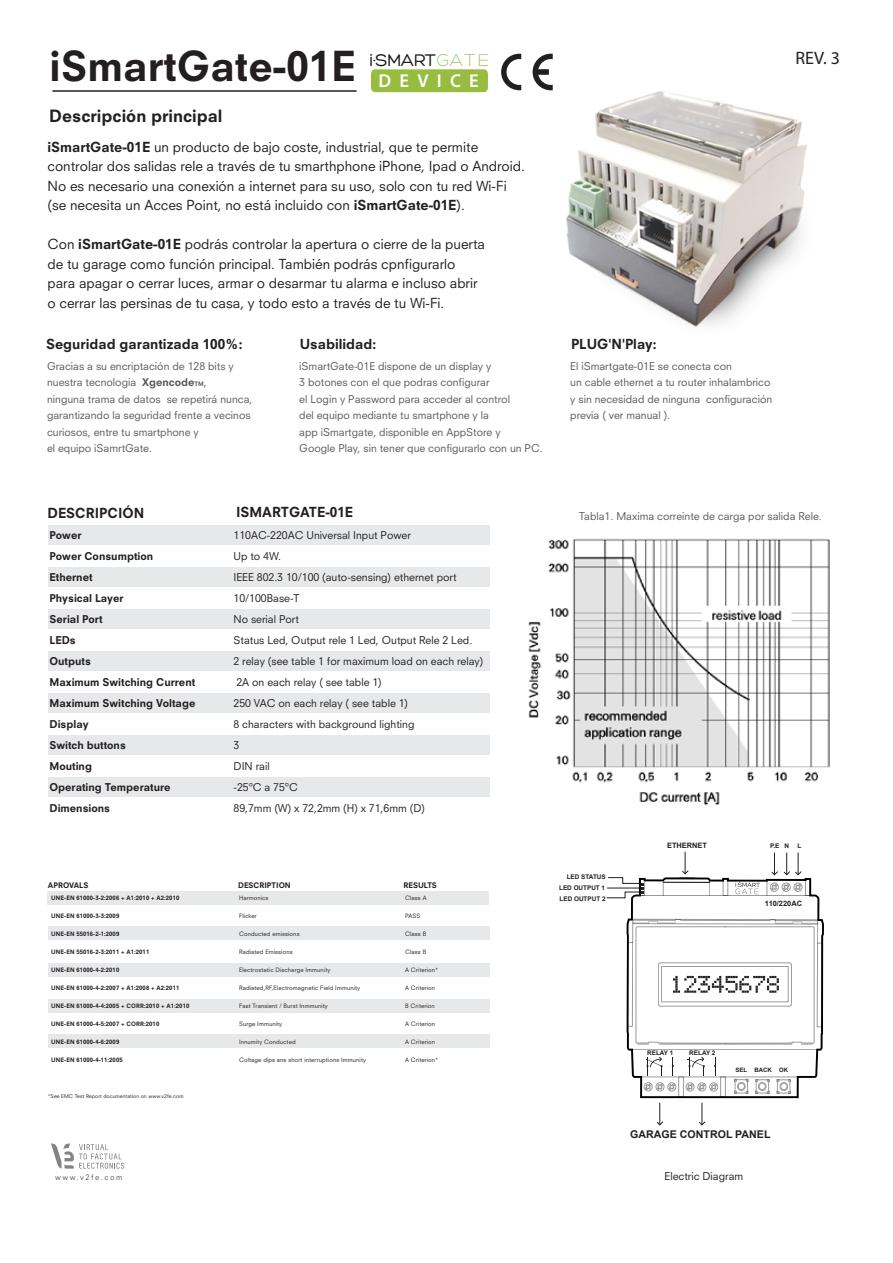
<style>
.page{position:relative;width:893px;height:1263px;background:#fff}
.page>*{position:absolute;margin:0;border:0;box-sizing:border-box;transform-origin:0 0}
.t1{font:800 40.2px "Neuzeit S";color:#231f20}
.t2{font:600 18.6px "Myriad Pro";letter-spacing:.44em;color:#fff}
.t3{font:18.3px "Hero";letter-spacing:-.02em;color:#191514}
.t4{font:18px "Myriad Pro";color:#231f20}
.t5{font:800 16.5px "Neuzeit S";color:#231f20}
.t6{font:13.5px/19.5px "Neuzeit S";color:#231f20}
.t7{font:800 13.5px "Neuzeit S";color:#231f20}
.t8{font:700 10.65px "Arial";color:#231f20}
.t9{font:10.5px/16.5px "Neuzeit S";color:#595a5c}
.t10{font:10.5px/21px "Neuzeit S";color:#231f20}
.t11{font:800 10.5px/21px "Neuzeit S";color:#231f20}
.t12{font:800 7.5px "Neuzeit S";color:#231f20}
.t13{font:7.5px "Neuzeit S";letter-spacing:.2em;color:#595a5c}
.t14{font:700 7.5px "Arial";color:#231f20}
.t15{font:700 7.35px "Arial";color:#231f20}
.t16{font:700 6.3px/10.6px "Arial";color:#231f20;text-align:justify}
.t17{font:700 6px "Arial";color:#231f20}
.t18{font:5.85px "Neuzeit S";letter-spacing:.02em;color:#231f20}
.t19{font:800 5.85px "Neuzeit S";letter-spacing:.02em;color:#231f20}
.t20{font:4.95px "Neuzeit S";letter-spacing:.02em;color:#231f20}
.s1{font-weight:300;font-size:18.6px;color:#7db242}
.s2{font-weight:800}
.s3{font-weight:800;font-size:6px}
</style>
<div class="page">
<div style="left:48px;top:525px;width:442px;height:20px;background:#e7e8e9"></div>
<div style="left:48px;top:567px;width:442px;height:20px;background:#e7e8e9"></div>
<div style="left:48px;top:609px;width:442px;height:20px;background:#e7e8e9"></div>
<div style="left:48px;top:651px;width:442px;height:20px;background:#e7e8e9"></div>
<div style="left:48px;top:693px;width:442px;height:20px;background:#e7e8e9"></div>
<div style="left:48px;top:735px;width:442px;height:20px;background:#e7e8e9"></div>
<div style="left:48px;top:777px;width:442px;height:20px;background:#e7e8e9"></div>
<img style="left:566px;top:91px;width:241px;height:236px">
<hr style="left:52px;top:90px;width:305px;height:2px;background:#231f20">
<img style="left:528px;top:538px;width:302px;height:268px">
<div style="left:48px;top:926px;width:442px;height:13px;background:#e7e8e9"></div>
<div style="left:49px;top:963px;width:441px;height:13px;background:#e7e8e9"></div>
<div style="left:48px;top:999px;width:441px;height:14px;background:#e7e8e9"></div>
<div style="left:48px;top:1034px;width:442px;height:14px;background:#e7e8e9"></div>
<div style="left:48px;top:891px;width:441px;height:13px;background:#e7e8e9"></div>
<svg style="left:51px;top:1143px;width:73px;height:26px"></svg>
<div style="left:371px;top:69px;width:117px;height:23px;background:#97bc3f;border-radius:4px"></div>
<svg style="left:501px;top:54px;width:20px;height:36px"></svg>
<svg style="left:533px;top:54px;width:20px;height:36px"></svg>
<svg style="left:606px;top:852px;width:218px;height:273px"></svg>
<h1 class="t1" style="left:50px;top:42px;width:308px">iSmartGate-01E</h1>
<h3 class="t3" style="left:370px;top:50px;width:121px">i·SMART<span class="s1">GATE</span></h3>
<h2 class="t2" style="left:379px;top:69px;width:102px">DEVICE</h2>
<h3 class="t5" style="left:49px;top:106px;width:175px">Descripción principal</h3>
<p class="t6" style="left:48px;top:137px;width:479px"><span class="s2">iSmartGate-01E</span> un producto de bajo coste, industrial, que te permite controlar dos salidas rele a través de tu smarthphone iPhone, Ipad o Android.<br>No es necesario una conexión a internet para su uso, solo con tu red Wi-Fi (se necesita un Acces Point, no está incluido con <span class="s2">iSmartGate-01E</span>).</p>
<p class="t6" style="left:48px;top:235px;width:439px">Con <span class="s2">iSmartGate-01E</span> podrás controlar la apertura o cierre de la puerta de tu garage como función principal. También podrás cpnfigurarlo para apagar o cerrar luces, armar o desarmar tu alarma e incluso abrir o cerrar las persinas de tu casa, y todo esto a través de tu Wi-Fi.</p>
<p class="t7" style="left:46px;top:336px;width:198px">Seguridad garantizada 100%:</p>
<p class="t9" style="left:47px;top:357px;width:207px">Gracias a su encriptación de 128 bits y nuestra tecnologia <span class="s2">Xgencode</span><span class="s3">TM</span>,<br>ninguna trama de datos se repetirá nunca, garantizando la seguridad frente a vecinos curiosos, entre tu smartphone y<br>el equipo iSamrtGate.</p>
<p class="t7" style="left:300px;top:336px;width:78px">Usabilidad:</p>
<p class="t9" style="left:299px;top:357px;width:245px">iSmartGate-01E dispone de un display y<br>3 botones con el que podras configurar<br>el Login y Password para acceder al control<br>del equipo mediante tu smartphone y la<br>app iSmartgate, disponible en AppStore y<br>Google Play, sin tener que configurarlo con un PC.</p>
<h3 class="t4" style="left:795px;top:47px;width:46px">REV. 3</h3>
<p class="t7" style="left:571px;top:336px;width:87px">PLUG'N'Play:</p>
<p class="t9" style="left:570px;top:357px;width:203px">El iSmartgate-01E se conecta con<br>un cable ethernet a tu router inhalambrico y sin necesidad de ninguna configuración previa ( ver manual ).</p>
<p class="t7" style="left:48px;top:505px;width:98px">DESCRIPCIÓN</p>
<p class="t7" style="left:236px;top:504px;width:119px">ISMARTGATE-01E</p>
<p class="t11" style="left:50px;top:524px;width:147px">Power<br>Power Consumption<br>Ethernet<br>Physical Layer<br>Serial Port<br>LEDs<br>Outputs<br>Maximum Switching Current<br>Maximum Switching Voltage<br>Display<br>Switch buttons<br>Mouting<br>Operating Temperature<br>Dimensions</p>
<p class="t10" style="left:234px;top:524px;width:251px">110AC-220AC Universal Input Power<br>Up to 4W.<br>IEEE 802.3 10/100 (auto-sensing) ethernet port<br>10/100Base-T<br>No serial Port<br>Status Led, Output rele 1 Led, Output Rele 2 Led.<br>2 relay (see table 1 for maximum load on each relay)<br>2A on each relay ( see table 1)<br>250 VAC on each relay ( see table 1)<br>8 characters with background lighting<br>3<br>DIN rail<br>-25ºC a 75ºC<br>89,7mm (W) x 72,2mm (H) x 71,6mm (D)</p>
<p class="t12" style="left:48px;top:880px;width:42px">APROVALS</p>
<p class="t12" style="left:238px;top:880px;width:54px">DESCRIPTION</p>
<p class="t12" style="left:403px;top:880px;width:35px">RESULTS</p>
<p class="t19" style="left:51px;top:894px;width:130px">UNE-EN 61000-3-2:2006 + A1:2010 + A2:2010</p>
<p class="t19" style="left:51px;top:912px;width:69px">UNE-EN 61000-3-3:2009</p>
<p class="t19" style="left:51px;top:930px;width:69px">UNE-EN 55016-2-1:2009</p>
<p class="t19" style="left:51px;top:948px;width:100px">UNE-EN 55016-2-3:2011 + A1:2011</p>
<p class="t19" style="left:51px;top:966px;width:69px">UNE-EN 61000-4-2:2010</p>
<p class="t19" style="left:51px;top:984px;width:130px">UNE-EN 61000-4-2:2007 + A1:2008 + A2:2011</p>
<p class="t19" style="left:51px;top:1002px;width:140px">UNE-EN 61000-4-4:2005 + CORR:2010 + A1:2010</p>
<p class="t19" style="left:51px;top:1020px;width:109px">UNE-EN 61000-4-5:2007 + CORR:2010</p>
<p class="t19" style="left:51px;top:1038px;width:69px">UNE-EN 61000-4-6:2009</p>
<p class="t19" style="left:51px;top:1056px;width:73px">UNE-EN 61000-4-11:2005</p>
<p class="t18" style="left:405px;top:894px;width:23px">Class A</p>
<p class="t18" style="left:405px;top:912px;width:17px">PASS</p>
<p class="t18" style="left:405px;top:930px;width:23px">Class B</p>
<p class="t18" style="left:405px;top:948px;width:23px">Class B</p>
<p class="t18" style="left:405px;top:966px;width:35px">A Criterion*</p>
<p class="t18" style="left:405px;top:984px;width:32px">A Criterion</p>
<p class="t18" style="left:405px;top:1002px;width:31px">B Criterion</p>
<p class="t18" style="left:405px;top:1020px;width:32px">A Criterion</p>
<p class="t18" style="left:405px;top:1038px;width:32px">A Criterion</p>
<p class="t18" style="left:405px;top:1056px;width:35px">A Criterion*</p>
<p class="t18" style="left:239px;top:894px;width:31px">Harmonics</p>
<p class="t18" style="left:239px;top:912px;width:19px">Flicker</p>
<p class="t18" style="left:239px;top:930px;width:62px">Conducted emissions</p>
<p class="t18" style="left:239px;top:948px;width:55px">Radiated Emissions</p>
<p class="t18" style="left:239px;top:966px;width:93px">Electrostatic Discharge Immunity</p>
<p class="t18" style="left:239px;top:984px;width:123px">Radiated,RF,Electromagnetic Field Immunity</p>
<p class="t18" style="left:239px;top:1002px;width:90px">Fast Transient / Burst Inmmunity</p>
<p class="t18" style="left:239px;top:1020px;width:45px">Surge Immunity</p>
<p class="t18" style="left:239px;top:1038px;width:58px">Innumity Conducted</p>
<p class="t18" style="left:239px;top:1056px;width:129px">Coltage dips ans short interruptions Immunity</p>
<p class="t20" style="left:48px;top:1093px;width:137px">*See EMC Test Report documentation on www.v2fe.com</p>
<p class="t13" style="left:55px;top:1173px;width:69px">www.v2fe.com</p>
<p class="t9" style="left:579px;top:508px;width:244px">Tabla1. Maxima correinte de carga por salida Rele.</p>
<p class="t16" style="left:559px;top:872px;width:48px;text-indent:8px">LED STATUS LED OUTPUT 1<br>LED OUTPUT 2</p>
<p class="t14" style="left:667px;top:840px;width:42px">ETHERNET</p>
<p class="t16" style="left:770px;top:841px;width:21px">P.E N</p>
<p class="t16" style="left:798px;top:841px;width:5px">L</p>
<p class="t15" style="left:765px;top:898px;width:39px">110/220AC</p>
<p class="t16" style="left:647px;top:1048px;width:28px">RELAY 1</p>
<p class="t16" style="left:689px;top:1048px;width:28px">RELAY 2</p>
<p class="t17" style="left:735px;top:1066px;width:54px">SEL BACK OK</p>
<p class="t8" style="left:630px;top:1127px;width:142px">GARAGE CONTROL PANEL</p>
<p class="t10" style="left:664px;top:1165px;width:80px">Electric Diagram</p>
</div>
